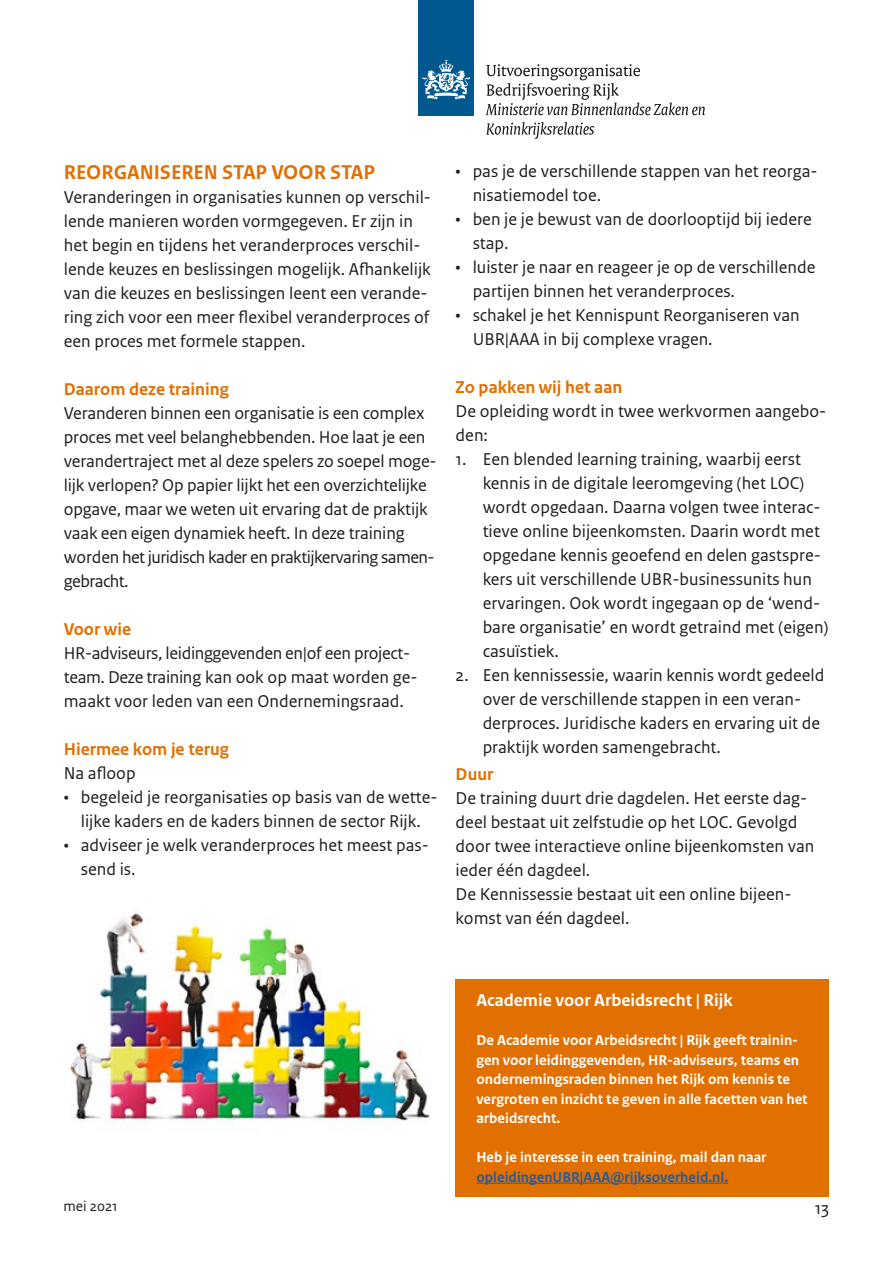
<style>
.page{position:relative;width:893px;height:1263px;background:#fff}
.page>*{position:absolute;margin:0;border:0;box-sizing:border-box;transform-origin:0 0}
.t1{font:700 21px "Rijksoverheid Sans Text";color:#e27000}
.t2{font:18px/24px "Rijksoverheid Sans Text";color:#1d1d1b}
.t3{font:700 18px "Rijksoverheid Sans Text";color:#e27000}
.t4{font:700 18px "Rijksoverheid Sans Text";color:#fff}
.t5{font:700 15px/19.5px "Rijksoverheid Sans Text";color:#fff}
.t6{font:700 15px "Rijksoverheid Sans Text";color:#275b9b}
.t7{font:15px "Rijksoverheid Sans Text";color:#1d1d1b}
</style>
<div class="page">
<img style="left:69px;top:913px;width:361px;height:219px">
<div style="left:418px;top:0;width:56px;height:115px;background:#00588e"></div>
<svg style="left:422px;top:59px;width:48px;height:41px"></svg>
<svg style="left:486px;top:64px;width:219px;height:51px"></svg>
<svg style="left:486px;top:122px;width:108px;height:17px"></svg>
<div style="left:455px;top:979px;width:374px;height:43px;background:#e27000"></div>
<div style="left:455px;top:1020px;width:374px;height:119px;background:#e27000"></div>
<div style="left:455px;top:1137px;width:374px;height:41px;background:#e27000"></div>
<div style="left:455px;top:1157px;width:374px;height:40px;background:#e27000"></div>
<hr style="left:476px;top:1183px;width:252px;height:1px;background:#275b9b">
<p class="t1" style="left:64px;top:160px;width:313px">REORGANISEREN STAP VOOR STAP</p>
<p class="t2" style="left:64px;top:186px;width:369px">Veranderingen in organisaties kunnen op verschil&shy;lende manieren worden vormgegeven. Er zijn in het begin en tijdens het veranderproces verschil&shy;lende keuzes en beslissingen mogelijk. Afhankelijk van die keuzes en beslissingen leent een verande&shy;ring zich voor een meer flexibel veranderproces of een proces met formele stappen.</p>
<p class="t3" style="left:64px;top:379px;width:167px">Daarom deze training</p>
<p class="t2" style="left:64px;top:402px;width:374px">Veranderen binnen een organisatie is een complex proces met veel belanghebbenden. Hoe laat je een verandertraject met al deze spelers zo soepel moge&shy;lijk verlopen? Op papier lijkt het een overzichtelijke opgave, maar we weten uit ervaring dat de praktijk vaak een eigen dynamiek heeft. In deze training worden het juridisch kader en praktijkervaring samen&shy;gebracht.</p>
<p class="t3" style="left:64px;top:619px;width:69px">Voor wie</p>
<p class="t2" style="left:64px;top:642px;width:355px">HR-adviseurs, leidinggevenden en|of een project&shy;team. Deze training kan ook op maat worden ge&shy;maakt voor leden van een Ondernemingsraad.</p>
<p class="t3" style="left:64px;top:739px;width:167px">Hiermee kom je terug</p>
<p class="t2" style="left:64px;top:762px;width:73px">Na afloop</p>
<p class="t2" style="left:64px;top:786px;width:375px;text-align:center">• begeleid je reorganisaties op basis van de wette&shy;lijke kaders en de kaders binnen de sector Rijk.</p>
<p class="t2" style="left:81px;top:834px;width:350px;text-indent:-17px">• adviseer je welk veranderproces het meest pas&shy;send is.</p>
<p class="t2" style="left:473px;top:159px;width:346px;text-indent:-17px">• pas je de verschillende stappen van het reorga&shy;nisatiemodel toe.</p>
<p class="t2" style="left:473px;top:207px;width:341px;text-indent:-17px">• ben je je bewust van de doorlooptijd bij iedere stap.</p>
<p class="t2" style="left:473px;top:255px;width:344px;text-indent:-17px">• luister je naar en reageer je op de verschillende partijen binnen het veranderproces.</p>
<p class="t2" style="left:473px;top:303px;width:329px;text-indent:-17px">• schakel je het Kennispunt Reorganiseren van<br>UBR|AAA in bij complexe vragen.</p>
<p class="t3" style="left:456px;top:377px;width:168px">Zo pakken wij het aan</p>
<p class="t2" style="left:456px;top:399px;width:372px">De opleiding wordt in twee werkvormen aangebo&shy;den:</p>
<p class="t2" style="left:483px;top:447px;width:347px;text-indent:-27px">1. Een blended learning training, waarbij eerst kennis in de digitale leeromgeving (het LOC) wordt opgedaan. Daarna volgen twee interac&shy;tieve online bijeenkomsten. Daarin wordt met opgedane kennis geoefend en delen gastspre&shy;kers uit verschillende UBR-businessunits hun ervaringen. Ook wordt ingegaan op de ‘wend&shy;bare organisatie’ en wordt getraind met (eigen) casuïstiek.</p>
<p class="t2" style="left:483px;top:663px;width:343px;text-indent:-27px">2. Een kennissessie, waarin kennis wordt gedeeld over de verschillende stappen in een veran&shy;derproces. Juridische kaders en ervaring uit de praktijk worden samengebracht.</p>
<p class="t3" style="left:456px;top:764px;width:39px">Duur</p>
<p class="t2" style="left:456px;top:786px;width:360px">De training duurt drie dagdelen. Het eerste dag&shy;deel bestaat uit zelfstudie op het LOC. Gevolgd door twee interactieve online bijeenkomsten van ieder één dagdeel.<br>De Kennissessie bestaat uit een online bijeen&shy;komst van één dagdeel.</p>
<p class="t4" style="left:476px;top:990px;width:258px">Academie voor Arbeidsrecht | Rijk</p>
<p class="t5" style="left:476px;top:1031px;width:333px">De Academie voor Arbeidsrecht | Rijk geeft trainin&shy;gen voor leidinggevenden, HR-adviseurs, teams en ondernemingsraden binnen het Rijk om kennis te vergroten en inzicht te geven in alle facetten van het arbeidsrecht.</p>
<p class="t5" style="left:476px;top:1148px;width:292px">Heb je interesse in een training, mail dan naar</p>
<p class="t6" style="left:476px;top:1168px;width:253px">opleidingenUBR|AAA@rijksoverheid.nl.</p>
<p class="t7" style="left:63px;top:1198px;width:56px">mei 2021</p>
<p class="t2" style="left:815px;top:1196px;width:16px">13</p>
</div>
